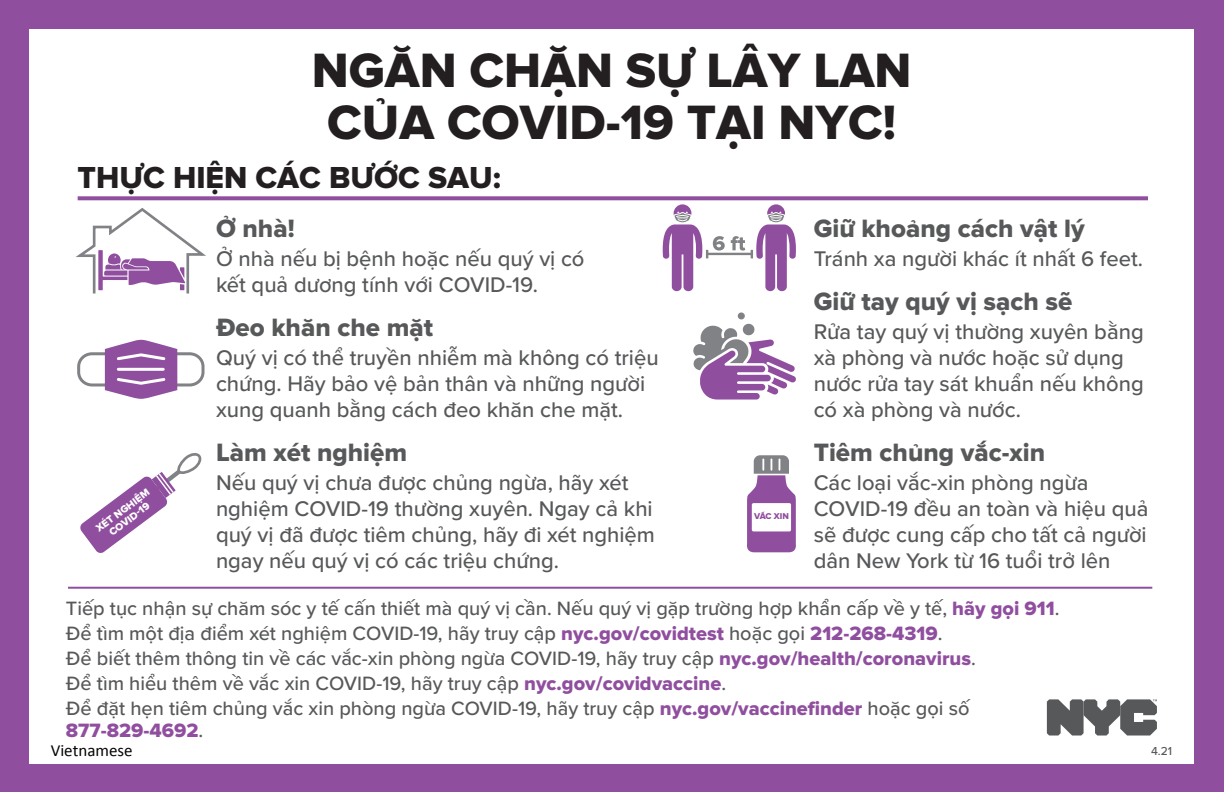
<style>
.page{position:relative;width:1224px;height:792px;background:#904e9f}
.page>*{position:absolute;margin:0;border:0;box-sizing:border-box;transform-origin:0 0}
.t1{font:50px/52px "Proxima Nova Extrabld";color:#231f20;text-align:center}
.t2{font:31.6px "Proxima Nova Extrabld";color:#231f20}
.t3{font:26px "Proxima Nova Extrabld";color:#57585a}
.t4{font:500 22px/26px "Proxima Nova";color:#57585a}
.t5{font:500 20px/24.8px "Proxima Nova";color:#57585a}
.t6{font:20px "Proxima Nova Extrabld";color:#904e9f}
.t7{font:17px "Calibri";color:#040503}
.t8{font:500 12px "Proxima Nova";color:#57585a}
.t9{font:10.6px/11px "Proxima Nova Extrabld";color:#fff;text-align:center}
.t10{font:8.8px "Proxima Nova Extrabld";letter-spacing:-.015em;color:#904e9f}
.s1{font-family:"Proxima Nova Extrabld";font-weight:400;color:#904e9f}
.s2{font-family:"Proxima Nova";font-weight:500;color:#57585a}
</style>
<div class="page">
<div style="left:29px;top:29px;width:1165px;height:734px;background:#fff"></div>
<svg style="left:78px;top:196px;width:1070px;height:4px;fill:#904e9f"></svg>
<div style="left:767px;top:204px;width:18px;height:18px;background:#904e9f;border-radius:50%"></div>
<hr style="left:706px;top:253px;width:46px;height:2px;background:#808285">
<svg style="left:731px;top:236px;width:14px;height:15px"></svg>
<svg style="left:751px;top:212px;width:45px;height:79px"></svg>
<div style="left:674px;top:204px;width:17px;height:18px;background:#904e9f;border-radius:50%"></div>
<svg style="left:663px;top:212px;width:62px;height:79px"></svg>
<svg style="left:77px;top:340px;width:128px;height:59px"></svg>
<svg style="left:693px;top:312px;width:103px;height:88px"></svg>
<hr style="left:68px;top:587px;width:1084px;height:2px;background:#904e9f">
<svg style="left:747px;top:455px;width:49px;height:97px"></svg>
<svg style="left:80px;top:453px;width:122px;height:100px"></svg>
<svg style="left:1047px;top:699px;width:110px;height:37px"></svg>
<svg style="left:76px;top:208px;width:130px;height:86px"></svg>
<h1 class="t1" style="left:312px;top:46px;width:601px">NGĂN CHẶN SỰ LÂY LAN<br>CỦA COVID-19 TẠI NYC!</h1>
<h2 class="t2" style="left:78px;top:159px;width:425px">THỰC HIỆN CÁC BƯỚC SAU:</h2>
<p class="t3" style="left:216px;top:213px;width:80px">Ở nhà!</p>
<p class="t4" style="left:216px;top:245px;width:370px">Ở nhà nếu bị bệnh hoặc nếu quý vị có kết quả dương tính với COVID-19.</p>
<p class="t3" style="left:216px;top:312px;width:219px">Đeo khăn che mặt</p>
<p class="t4" style="left:216px;top:344px;width:444px">Quý vị có thể truyền nhiễm mà không có triệu chứng. Hãy bảo vệ bản thân và những người xung quanh bằng cách đeo khăn che mặt.</p>
<p class="t3" style="left:216px;top:437px;width:193px">Làm xét nghiệm</p>
<p class="t4" style="left:216px;top:468px;width:441px">Nếu quý vị chưa được chủng ngừa, hãy xét nghiệm COVID-19 thường xuyên. Ngay cả khi quý vị đã được tiêm chủng, hãy đi xét nghiệm ngay nếu quý vị có các triệu chứng.</p>
<p class="t3" style="left:814px;top:213px;width:273px">Giữ khoảng cách vật lý</p>
<p class="t4" style="left:814px;top:245px;width:331px">Tránh xa người khác ít nhất 6 feet.</p>
<p class="t3" style="left:814px;top:286px;width:260px">Giữ tay quý vị sạch sẽ</p>
<p class="t4" style="left:814px;top:318px;width:332px">Rửa tay quý vị thường xuyên bằng xà phòng và nước hoặc sử dụng nước rửa tay sát khuẩn nếu không có xà phòng và nước.</p>
<p class="t3" style="left:814px;top:437px;width:233px">Tiêm chủng vắc-xin</p>
<p class="t4" style="left:814px;top:468px;width:336px">Các loại vắc-xin phòng ngừa<br>COVID-19 đều an toàn và hiệu quả sẽ được cung cấp cho tất cả người dân New York từ 16 tuổi trở lên</p>
<p class="t5" style="left:66px;top:596px;width:995px">Tiếp tục nhận sự chăm sóc y tế cấn thiết mà quý vị cần. Nếu quý vị gặp trường hợp khẩn cấp về y tế, <span class="s1">hãy gọi 911</span>.<br>Để tìm một địa điểm xét nghiệm COVID-19, hãy truy cập <span class="s1">nyc.gov/covidtest</span> hoặc gọi <span class="s1">212-268-4319</span>.<br>Để biết thêm thông tin về các vắc-xin phòng ngừa COVID-19, hãy truy cập <span class="s1">nyc.gov/health/coronavirus</span>.<br>Để tìm hiểu thêm về vắc xin COVID-19, hãy truy cập <span class="s1">nyc.gov/covidvaccine</span>.<br>Để đặt hẹn tiêm chủng vắc xin phòng ngừa COVID-19, hãy truy cập <span class="s1">nyc.gov/vaccinefinder</span> hoặc gọi số</p>
<p class="t6" style="left:66px;top:719px;width:139px">877-829-4692<span class="s2">.</span></p>
<p class="t9" style="left:94px;top:525px;width:66px;rotate:-37deg">XÉT NGHIỆM<br>COVID-19</p>
<p class="t10" style="left:754px;top:511px;width:36px">VẮC XIN</p>
<p class="t7" style="left:51px;top:739px;width:83px">Vietnamese</p>
<p class="t8" style="left:1151px;top:742px;width:23px">4.21</p>
</div>
